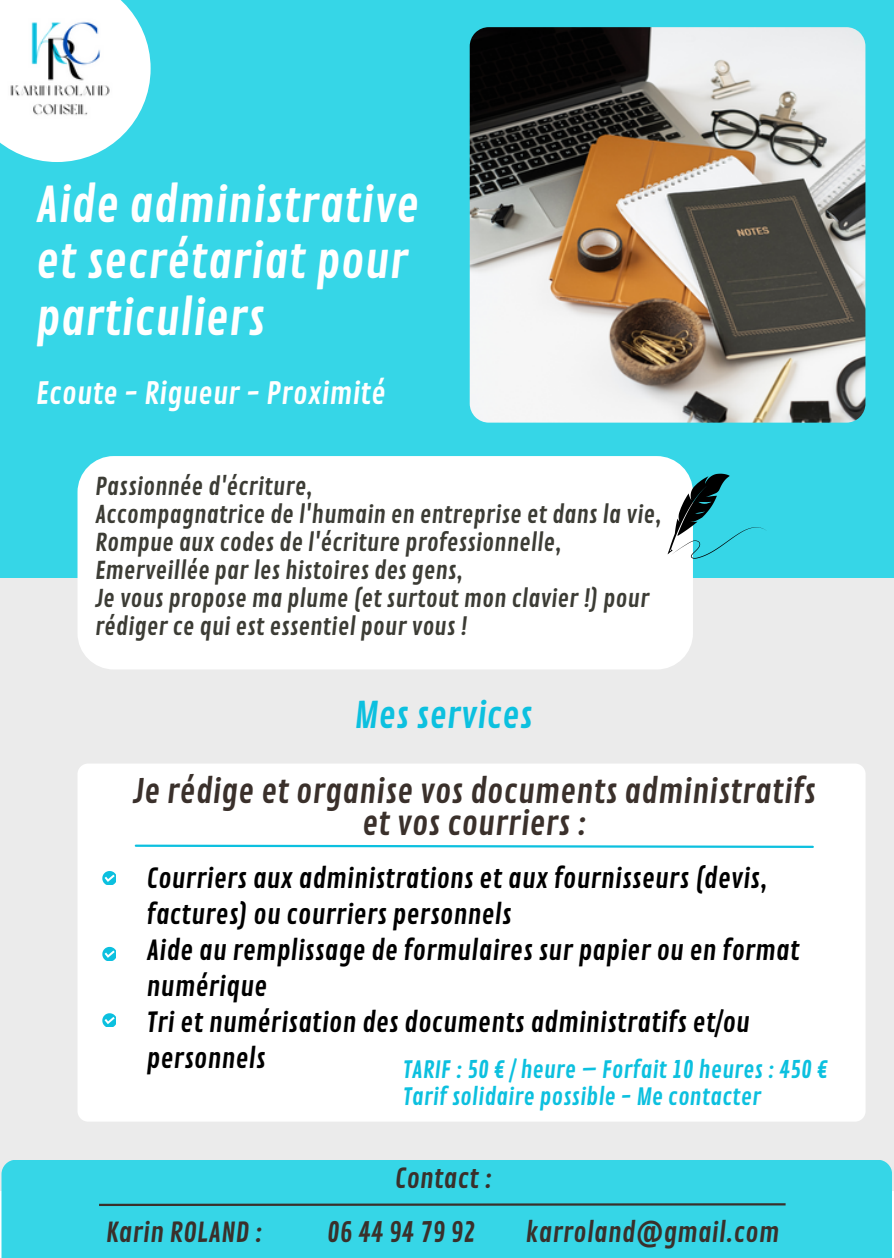
<style>
.page{position:relative;width:894px;height:1258px;background:#fff}
.page>*{position:absolute;margin:0;border:0;box-sizing:border-box;transform-origin:0 0}
.t1{font:48px/56.4px "Contrail One";color:#fff}
.t2{font:36px "Contrail One";color:#0cc0df}
.t3{font:33px/31.5px "Contrail One";color:#3a302b;text-align:center}
.t4{font:30px "Contrail One";color:#fff}
.t5{font:27px/36px "Contrail One";color:#000}
.t6{font:27px "Contrail One";color:#3a302b}
.t7{font:24px/27.9px "Contrail One";color:#3c3c35}
.t8{font:23.4px "Contrail One";color:#0cc0df}
</style>
<div class="page">
<div style="left:0;top:0;width:893px;height:1258px;background:#ebebeb"></div>
<div style="left:0;top:0;width:893px;height:577px;background:#36d6e7"></div>
<div style="left:77px;top:456px;width:615px;height:213px;background:#fff"></div>
<div style="left:2px;top:1160px;width:889px;height:98px;background:#36d6e7"></div>
<div style="left:78px;top:764px;width:787px;height:357px;background:#fff"></div>
<img style="left:0;top:0;width:150px;height:162px">
<img style="left:469px;top:27px;width:396px;height:396px">
<svg style="left:667px;top:474px;width:98px;height:85px"></svg>
<hr style="left:99px;top:1203px;width:686px;height:3px;background:#3a302b">
<svg style="left:102px;top:871px;width:14px;height:13px"></svg>
<svg style="left:102px;top:947px;width:14px;height:13px"></svg>
<svg style="left:102px;top:1013px;width:14px;height:14px"></svg>
<svg style="left:133px;top:843px;width:681px;height:6px;background:#a3e7f2"></svg>
<p class="t1" style="left:36px;top:179px;width:385px">Aide administrative et secrétariat pour particuliers</p>
<p class="t4" style="left:36px;top:375px;width:351px">Ecoute - Rigueur - Proximité</p>
<p class="t7" style="left:95px;top:473px;width:219px">Passionnée d'écriture,</p>
<p class="t7" style="left:95px;top:501px;width:568px">Accompagnatrice de l'humain en entreprise et dans la vie,</p>
<p class="t7" style="left:95px;top:529px;width:468px">Rompue aux codes de l'écriture professionnelle,</p>
<p class="t7" style="left:95px;top:557px;width:370px">Emerveillée par les histoires des gens,</p>
<p class="t7" style="left:95px;top:585px;width:555px">Je vous propose ma plume (et surtout mon clavier !) pour rédiger ce qui est essentiel pour vous !</p>
<h2 class="t2" style="left:354px;top:694px;width:179px">Mes services</h2>
<p class="t3" style="left:133px;top:777px;width:684px">Je rédige et organise vos documents administratifs et vos courriers :</p>
<p class="t5" style="left:146px;top:861px;width:654px">Courriers aux administrations et aux fournisseurs (devis, factures) ou courriers personnels<br>Aide au remplissage de formulaires sur papier ou en format numérique<br>Tri et numérisation des documents administratifs et/ou personnels</p>
<p class="t8" style="left:403px;top:1056px;width:426px">TARIF : 50 € / heure – Forfait 10 heures : 450 €</p>
<h3 class="t8" style="left:403px;top:1083px;width:359px">Tarif solidaire possible - Me contacter</h3>
<p class="t6" style="left:395px;top:1162px;width:99px">Contact :</p>
<h2 class="t6" style="left:327px;top:1216px;width:150px">06 44 94 79 92</h2>
<p class="t6" style="left:106px;top:1216px;width:158px">Karin ROLAND :</p>
<p class="t6" style="left:525px;top:1216px;width:255px">karroland@gmail.com</p>
</div>
